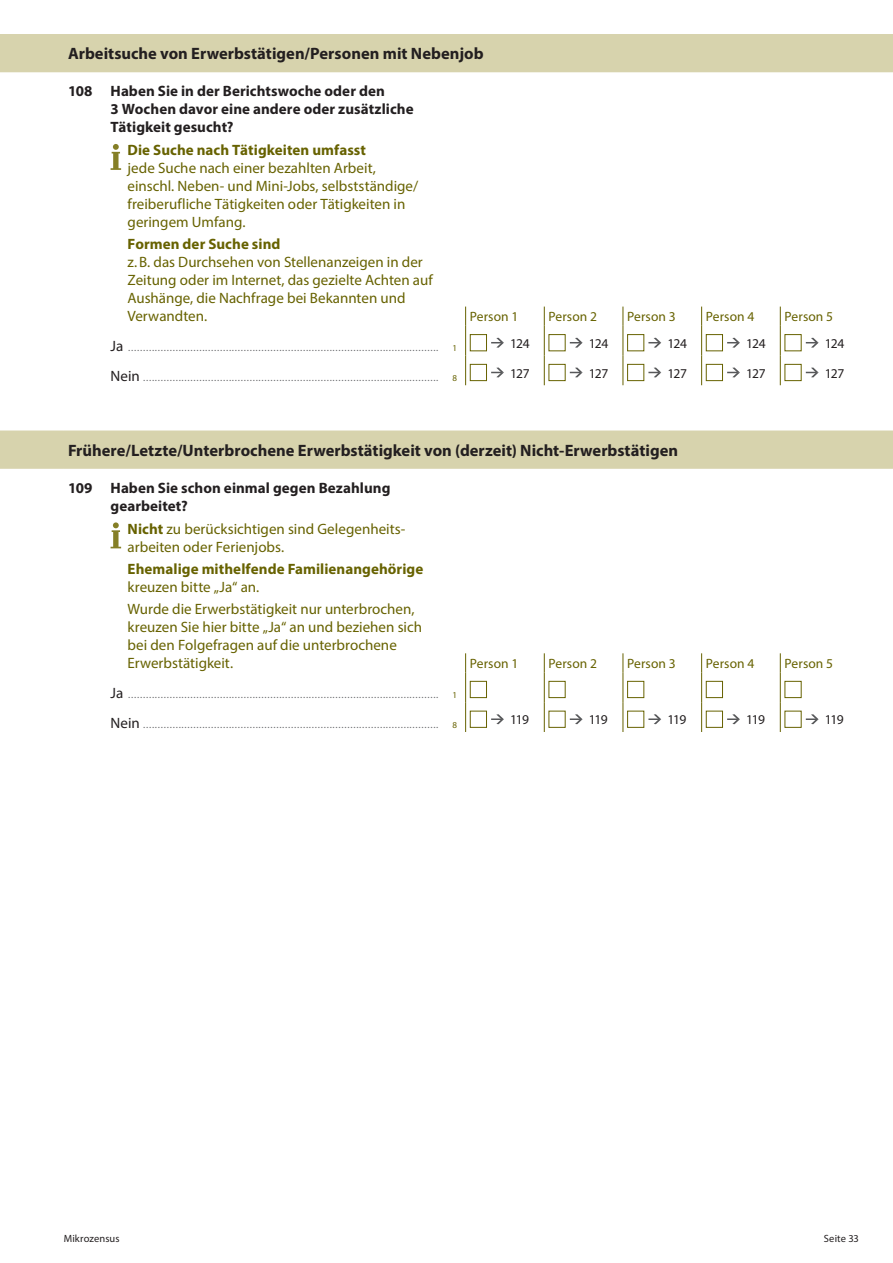
<style>
.page{position:relative;width:893px;height:1263px;background:#fff}
.page>*{position:absolute;margin:0;border:0;box-sizing:border-box;transform-origin:0 0}
.t1{font:700 16.5px "Myriad Pro";color:#231f20}
.t2{font:15px/18px "Myriad Pro";color:#676200}
.t3{font:700 15px/18px "Myriad Pro";letter-spacing:.005em;color:#231f20}
.t4{font:700 15px "Myriad Pro";letter-spacing:.005em;color:#676200}
.t5{font:13.5px "Myriad Pro";letter-spacing:.005em;color:#676200}
.t6{font:13.5px "Myriad Pro";letter-spacing:-.06em;color:#231f20}
.t7{font:10.5px "Myriad Pro";color:#6c6d70}
.t8{font:10.5px "Myriad Pro";letter-spacing:.01em;color:#231f20}
.t9{font:9px "Myriad Pro";color:#676200}
.s1{font-size:15px;color:#231f20}
.s2{font-weight:700}
</style>
<div class="page">
<svg style="left:0;top:34px;width:893px;height:435px"></svg>
<hr style="left:465px;top:355px;width:1px;height:30px;background:#676200">
<hr style="left:544px;top:355px;width:1px;height:30px;background:#676200">
<hr style="left:623px;top:355px;width:1px;height:30px;background:#676200">
<hr style="left:701px;top:355px;width:1px;height:30px;background:#676200">
<hr style="left:780px;top:355px;width:1px;height:30px;background:#676200">
<hr style="left:465px;top:672px;width:1px;height:30px;background:#676200">
<hr style="left:544px;top:672px;width:1px;height:30px;background:#676200">
<hr style="left:623px;top:672px;width:1px;height:30px;background:#676200">
<hr style="left:701px;top:672px;width:1px;height:30px;background:#676200">
<hr style="left:780px;top:672px;width:1px;height:30px;background:#676200">
<hr style="left:465px;top:702px;width:1px;height:30px;background:#676200">
<hr style="left:544px;top:702px;width:1px;height:30px;background:#676200">
<hr style="left:623px;top:702px;width:1px;height:30px;background:#676200">
<hr style="left:701px;top:702px;width:1px;height:30px;background:#676200">
<hr style="left:780px;top:702px;width:1px;height:30px;background:#676200">
<svg style="left:111px;top:144px;width:10px;height:26px"></svg>
<svg style="left:465px;top:307px;width:1px;height:48px"></svg>
<svg style="left:544px;top:307px;width:1px;height:48px"></svg>
<svg style="left:623px;top:307px;width:1px;height:48px"></svg>
<svg style="left:701px;top:307px;width:1px;height:48px"></svg>
<svg style="left:780px;top:307px;width:1px;height:48px"></svg>
<div style="left:470px;top:334px;width:17px;height:17px;background:#fff;border:1px solid #676200"></div>
<svg style="left:491px;top:336px;width:17px;height:13px"></svg>
<div style="left:549px;top:334px;width:17px;height:17px;background:#fff"></div>
<svg style="left:570px;top:336px;width:17px;height:13px"></svg>
<div style="left:627px;top:334px;width:17px;height:17px;background:#fff;border:1px solid #676200"></div>
<svg style="left:648px;top:336px;width:17px;height:13px"></svg>
<div style="left:706px;top:334px;width:17px;height:17px;background:#fff;border:1px solid #676200"></div>
<svg style="left:727px;top:336px;width:17px;height:13px"></svg>
<div style="left:784px;top:334px;width:17px;height:17px;background:#fff"></div>
<svg style="left:806px;top:336px;width:17px;height:13px"></svg>
<div style="left:470px;top:364px;width:17px;height:17px;background:#fff;border:1px solid #676200"></div>
<svg style="left:491px;top:366px;width:17px;height:13px"></svg>
<div style="left:549px;top:364px;width:17px;height:17px;background:#fff;border:1px solid #676200"></div>
<svg style="left:570px;top:366px;width:17px;height:13px"></svg>
<div style="left:627px;top:364px;width:17px;height:17px;background:#fff;border:1px solid #676200"></div>
<svg style="left:648px;top:366px;width:17px;height:13px"></svg>
<div style="left:706px;top:364px;width:17px;height:17px;background:#fff;border:1px solid #676200"></div>
<svg style="left:727px;top:366px;width:17px;height:13px"></svg>
<div style="left:784px;top:364px;width:17px;height:17px;background:#fff;border:1px solid #676200"></div>
<svg style="left:806px;top:366px;width:17px;height:13px"></svg>
<svg style="left:111px;top:522px;width:10px;height:26px"></svg>
<svg style="left:465px;top:653px;width:1px;height:19px"></svg>
<svg style="left:544px;top:653px;width:1px;height:19px"></svg>
<svg style="left:623px;top:653px;width:1px;height:19px"></svg>
<svg style="left:701px;top:653px;width:1px;height:19px"></svg>
<svg style="left:780px;top:653px;width:1px;height:19px"></svg>
<div style="left:470px;top:681px;width:17px;height:17px;background:#fff;border:1px solid #676200"></div>
<div style="left:549px;top:681px;width:17px;height:17px;background:#fff;border:1px solid #676200"></div>
<div style="left:627px;top:681px;width:17px;height:17px;background:#fff;border:1px solid #676200"></div>
<div style="left:706px;top:681px;width:17px;height:17px;background:#fff;border:1px solid #676200"></div>
<div style="left:784px;top:681px;width:17px;height:17px;background:#fff;border:1px solid #676200"></div>
<div style="left:470px;top:711px;width:17px;height:17px;background:#fff;border:1px solid #676200"></div>
<svg style="left:491px;top:714px;width:13px;height:11px"></svg>
<svg style="left:570px;top:714px;width:13px;height:11px"></svg>
<div style="left:627px;top:711px;width:17px;height:17px;background:#fff;border:1px solid #676200"></div>
<svg style="left:648px;top:714px;width:13px;height:11px"></svg>
<div style="left:706px;top:711px;width:17px;height:17px;background:#fff;border:1px solid #676200"></div>
<svg style="left:727px;top:714px;width:13px;height:11px"></svg>
<svg style="left:806px;top:714px;width:13px;height:11px"></svg>
<p class="t1" style="left:68px;top:43px;width:417px">Arbeitsuche von Erwerbstätigen/Personen mit Nebenjob</p>
<p class="t3" style="left:111px;top:82px;width:305px;text-indent:-43px">108 Haben Sie in der Berichtswoche oder den<br>3 Wochen davor eine andere oder zusätzliche<br>Tätigkeit gesucht?</p>
<p class="t4" style="left:128px;top:140px;width:240px">Die Suche nach Tätigkeiten umfasst</p>
<p class="t2" style="left:128px;top:159px;width:292px">jede Suche nach einer bezahlten Arbeit, einschl. Neben- und Mini-Jobs, selbstständige/ freiberufliche Tätigkeiten oder Tätigkeiten in geringem Umfang.</p>
<p class="t4" style="left:128px;top:235px;width:154px">Formen der Suche sind</p>
<p class="t2" style="left:128px;top:253px;width:307px">z. B. das Durchsehen von Stellenanzeigen in der Zeitung oder im Internet, das gezielte Achten auf Aushänge, die Nachfrage bei Bekannten und Verwandten.</p>
<p class="t5" style="left:470px;top:308px;width:50px">Person 1</p>
<p class="t5" style="left:549px;top:308px;width:50px">Person 2</p>
<p class="t5" style="left:627px;top:308px;width:50px">Person 3</p>
<p class="t5" style="left:706px;top:308px;width:50px">Person 4</p>
<p class="t5" style="left:784px;top:308px;width:50px">Person 5</p>
<p class="t7" style="left:111px;top:341px;width:22px"><span class="s1">Ja</span> ..........................................................................................................</p>
<p class="t9" style="left:453px;top:343px;width:6px">1</p>
<p class="t7" style="left:111px;top:371px;width:37px"><span class="s1">Nein</span> .....................................................................................................</p>
<p class="t9" style="left:453px;top:372px;width:6px">8</p>
<p class="t6" style="left:510px;top:335px;width:21px">124</p>
<p class="t6" style="left:589px;top:335px;width:21px">124</p>
<p class="t6" style="left:668px;top:335px;width:21px">124</p>
<p class="t6" style="left:746px;top:335px;width:21px">124</p>
<p class="t6" style="left:825px;top:335px;width:21px">124</p>
<p class="t6" style="left:510px;top:365px;width:21px">127</p>
<p class="t6" style="left:589px;top:365px;width:21px">127</p>
<p class="t6" style="left:668px;top:365px;width:21px">127</p>
<p class="t6" style="left:746px;top:365px;width:21px">127</p>
<p class="t6" style="left:825px;top:365px;width:21px">127</p>
<p class="t1" style="left:68px;top:439px;width:612px">Frühere/Letzte/Unterbrochene Erwerbstätigkeit von (derzeit) Nicht-Erwerbstätigen</p>
<p class="t3" style="left:111px;top:478px;width:281px;text-indent:-43px">109 Haben Sie schon einmal gegen Bezahlung gearbeitet?</p>
<p class="t2" style="left:128px;top:519px;width:279px"><span class="s2">Nicht</span> zu berücksichtigen sind Gelegenheits&shy;arbeiten oder Ferienjobs.</p>
<p class="t4" style="left:128px;top:559px;width:297px">Ehemalige mithelfende Familienangehörige</p>
<p class="t2" style="left:128px;top:576px;width:288px;line-height:22.2px">kreuzen bitte „Ja“ an.<br>Wurde die Erwerbstätigkeit nur unterbrochen,</p>
<p class="t2" style="left:128px;top:618px;width:296px">kreuzen Sie hier bitte „Ja“ an und beziehen sich bei den Folgefragen auf die unterbrochene<br>Erwerbstätigkeit.</p>
<p class="t5" style="left:470px;top:655px;width:50px">Person 1</p>
<p class="t5" style="left:549px;top:655px;width:50px">Person 2</p>
<p class="t5" style="left:627px;top:655px;width:50px">Person 3</p>
<p class="t5" style="left:706px;top:655px;width:50px">Person 4</p>
<p class="t5" style="left:784px;top:655px;width:50px">Person 5</p>
<p class="t7" style="left:111px;top:688px;width:22px"><span class="s1">Ja</span> ..........................................................................................................</p>
<p class="t9" style="left:453px;top:689px;width:6px">1</p>
<p class="t7" style="left:111px;top:718px;width:37px"><span class="s1">Nein</span> .....................................................................................................</p>
<p class="t9" style="left:453px;top:719px;width:6px">8</p>
<p class="t6" style="left:510px;top:711px;width:20px">119</p>
<p class="t6" style="left:589px;top:711px;width:20px">119</p>
<p class="t6" style="left:668px;top:711px;width:20px">119</p>
<p class="t6" style="left:746px;top:711px;width:20px">119</p>
<p class="t6" style="left:825px;top:711px;width:20px">119</p>
<p class="t8" style="left:64px;top:1231px;width:57px">Mikrozensus</p>
<p class="t8" style="left:824px;top:1231px;width:37px">Seite 33</p>
</div>
